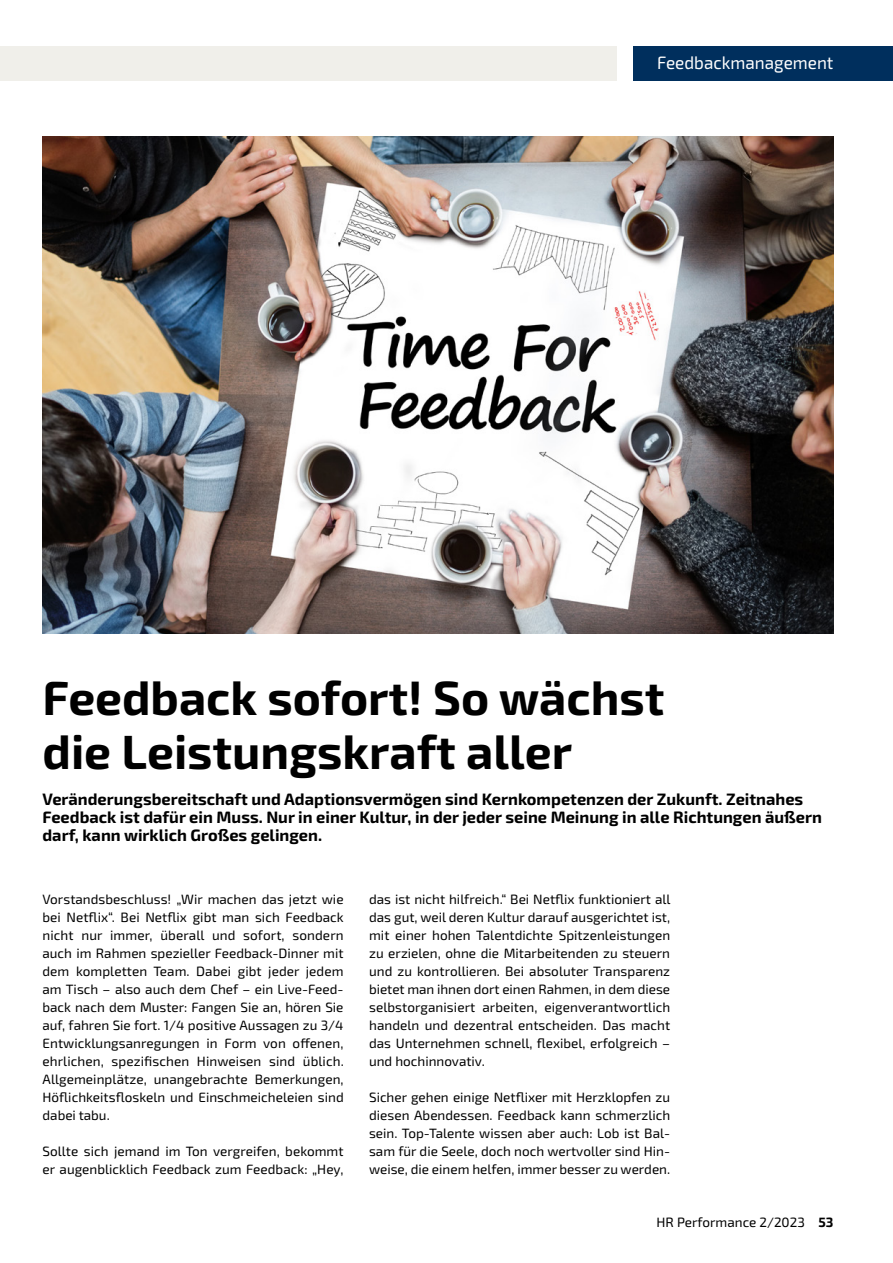
<style>
.page{position:relative;width:893px;height:1263px;background:#fff}
.page>*{position:absolute;margin:0;border:0;box-sizing:border-box;transform-origin:0 0}
.t1{font:700 48px/54px "Exo 2";color:#000}
.t2{font:18px "Exo 2";color:#fff;scale:.95 1}
.t3{font:700 16.5px/18px "Exo 2";color:#000}
.t4{font:13.5px/18px "Exo 2";color:#000;text-align:justify}
.s1{font-weight:700}
</style>
<div class="page">
<div style="left:634px;top:47px;width:259px;height:34px;background:#002f5d"></div>
<div style="left:0;top:47px;width:617px;height:34px;background:#f0efea"></div>
<img style="left:43px;top:136px;width:790px;height:498px">
<h2 class="t2" style="left:657px;top:50px;width:187px">Feedbackmanagement</h2>
<h1 class="t1" style="left:43px;top:668px;width:623px">Feedback sofort! So wächst die Leistungskraft aller</h1>
<p class="t3" style="left:43px;top:789px;width:781px">Veränderungsbereitschaft und Adaptionsvermögen sind Kernkompetenzen der Zukunft. Zeitnahes<br>Feedback ist dafür ein Muss. Nur in einer Kultur, in der jeder seine Meinung in alle Richtungen äußern darf, kann wirklich Großes gelingen.</p>
<p class="t4" style="left:43px;top:889px;width:303px">Vorstandsbeschluss! „Wir machen das jetzt wie bei Netflix“. Bei Netflix gibt man sich Feedback nicht nur immer, überall und sofort, sondern auch im Rahmen spezieller Feedback-Dinner mit dem kompletten Team. Dabei gibt jeder jedem am Tisch – also auch dem Chef – ein Live-Feed&shy;back nach dem Muster: Fangen Sie an, hören Sie auf, fahren Sie fort. 1/4 positive Aussagen zu 3/4<br>Entwicklungsanregungen in Form von offenen, ehrlichen, spezifischen Hinweisen sind üblich.<br>Allgemeinplätze, unangebrachte Bemerkungen, Höflichkeitsfloskeln und Einschmeicheleien sind dabei tabu.</p>
<p class="t4" style="left:43px;top:1141px;width:303px">Sollte sich jemand im Ton vergreifen, bekommt er augenblicklich Feedback zum Feedback: „Hey,</p>
<p class="t4" style="left:369px;top:889px;width:303px">das ist nicht hilfreich.“ Bei Netflix funktioniert all das gut, weil deren Kultur darauf ausgerichtet ist, mit einer hohen Talentdichte Spitzenleistungen zu erzielen, ohne die Mitarbeitenden zu steuern und zu kontrollieren. Bei absoluter Transparenz bietet man ihnen dort einen Rahmen, in dem diese selbstorganisiert arbeiten, eigenverantwortlich handeln und dezentral entscheiden. Das macht das Unternehmen schnell, flexibel, erfolgreich – und hochinnovativ.</p>
<p class="t4" style="left:369px;top:1087px;width:303px">Sicher gehen einige Netflixer mit Herzklopfen zu diesen Abendessen. Feedback kann schmerzlich sein. Top-Talente wissen aber auch: Lob ist Bal&shy;sam für die Seele, doch noch wertvoller sind Hin&shy;weise, die einem helfen, immer besser zu werden.</p>
<p class="t4" style="left:657px;top:1212px;width:178px">HR Performance 2/2023 <span class="s1">53</span></p>
</div>
